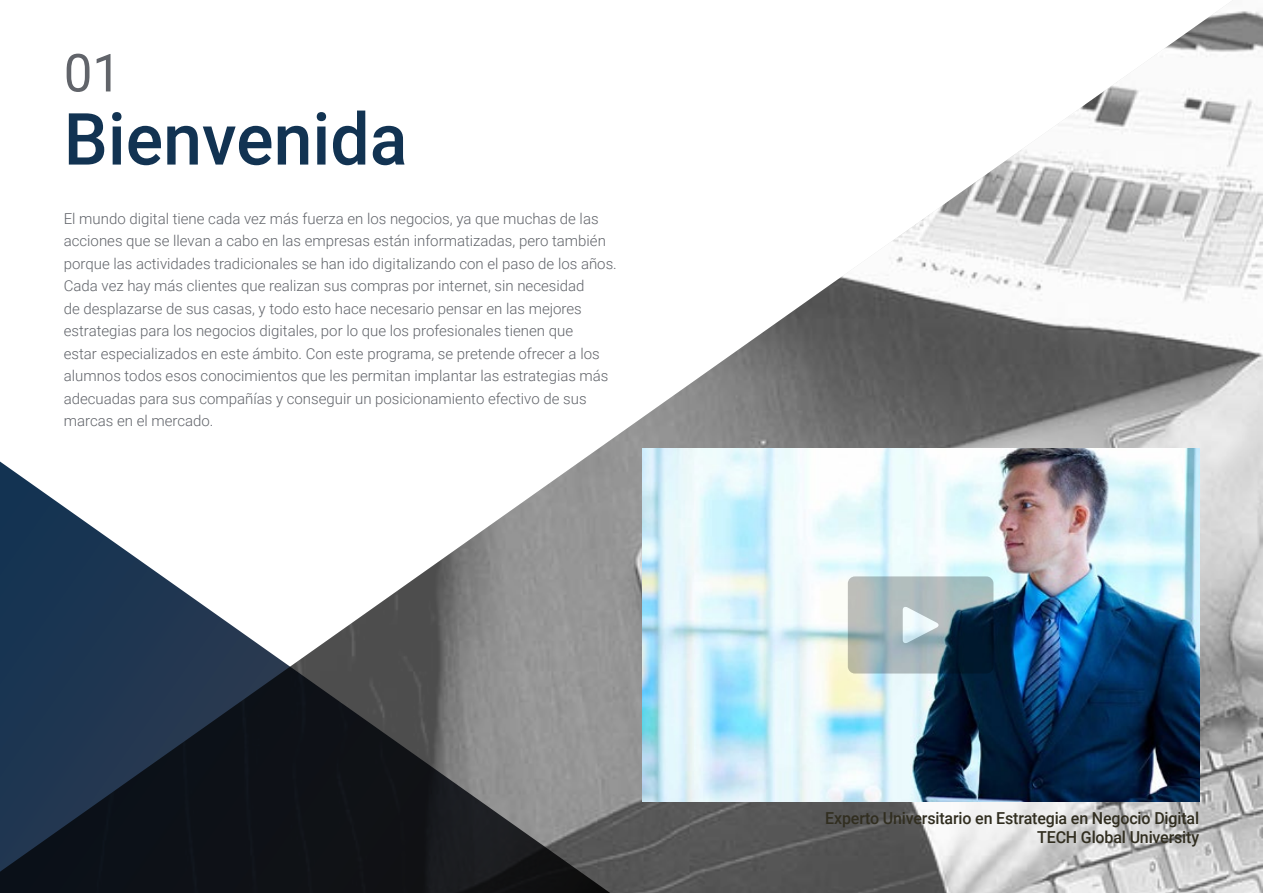
<style>
.page{position:relative;width:1263px;height:893px;background:#fff}
.page>*{position:absolute;margin:0;border:0;box-sizing:border-box;transform-origin:0 0}
.t1{font:500 72px "Roboto";color:#123352}
.t2{font:52.5px "Roboto";color:#61646a}
.t3{font:500 16.5px/19.5px "Roboto";letter-spacing:-.01em;color:#312e20;text-align:right}
.t4{font:300 15px/22.5px "Roboto";color:#61646a}
</style>
<div class="page">
<img style="left:602px;top:0;width:661px;height:893px">
<img style="left:642px;top:448px;width:557px;height:353px">
<svg style="left:848px;top:576px;width:145px;height:97px;background:#899ba1"></svg>
<svg style="left:0;top:446px;width:640px;height:447px"></svg>
<h2 class="t2" style="left:64px;top:36px;width:59px">01</h2>
<h1 class="t1" style="left:64px;top:89px;width:345px">Bienvenida</h1>
<p class="t4" style="left:64px;top:207px;width:555px">El mundo digital tiene cada vez más fuerza en los negocios, ya que muchas de las acciones que se llevan a cabo en las empresas están informatizadas, pero también porque las actividades tradicionales se han ido digitalizando con el paso de los años.<br>Cada vez hay más clientes que realizan sus compras por internet, sin necesidad<br>de desplazarse de sus casas, y todo esto hace necesario pensar en las mejores estrategias para los negocios digitales, por lo que los profesionales tienen que<br>estar especializados en este ámbito. Con este programa, se pretende ofrecer a los alumnos todos esos conocimientos que les permitan implantar las estrategias más adecuadas para sus compañías y conseguir un posicionamiento efectivo de sus marcas en el mercado.</p>
<p class="t3" style="left:825px;top:807px;width:375px">Experto Universitario en Estrategia en Negocio Digital<br>TECH Global University</p>
</div>
